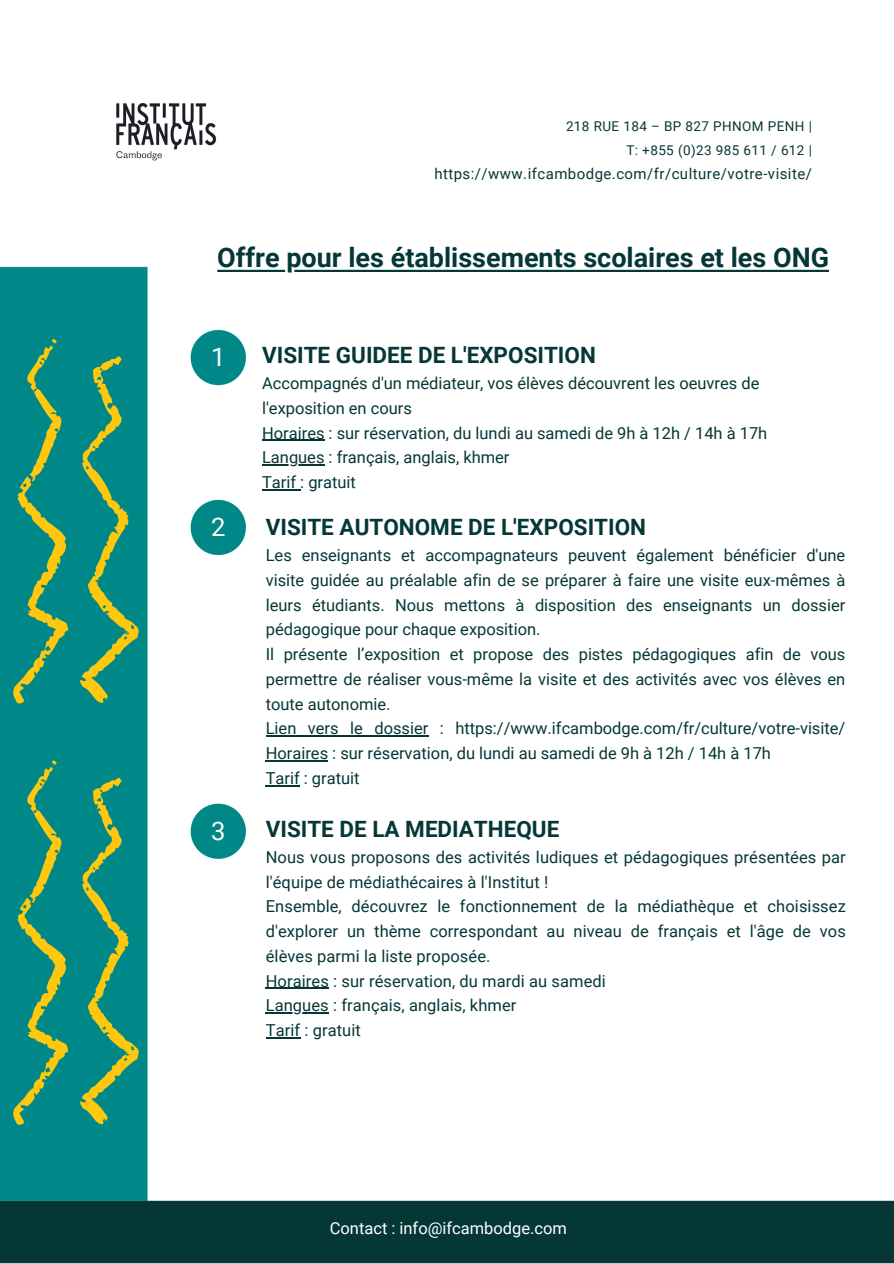
<style>
.page{position:relative;width:894px;height:1264px;background:#fff}
.page>*{position:absolute;margin:0;border:0;box-sizing:border-box;transform-origin:0 0}
.t1{font:700 27px "Roboto";color:#053737}
.t2{font:25.65px "Roboto";color:#fff}
.t3{font:700 22.5px "Roboto";color:#053737}
.t4{font:16.5px/24.8px "Roboto";color:#053737}
.t5{font:16.5px "Roboto";color:#fff}
.t6{font:15px "Roboto";letter-spacing:.03em;color:#053737}
.t7{font:13.5px "Roboto";letter-spacing:.03em;color:#053737}
</style>
<div class="page">
<img style="left:0;top:266px;width:893px;height:997px">
<img style="left:116px;top:103px;width:101px;height:58px">
<svg style="left:217px;top:270px;width:612px;height:2px"></svg>
<hr style="left:266px;top:987px;width:63px;height:1px;background:#053737">
<hr style="left:266px;top:1012px;width:63px;height:1px;background:#053737">
<hr style="left:266px;top:1037px;width:34px;height:1px;background:#053737">
<hr style="left:262px;top:439px;width:62px;height:2px;background:#053737">
<hr style="left:262px;top:464px;width:62px;height:1px;background:#053737">
<hr style="left:262px;top:489px;width:38px;height:1px;background:#053737">
<hr style="left:266px;top:735px;width:162px;height:1px;background:#053737">
<hr style="left:266px;top:760px;width:62px;height:1px;background:#053737">
<hr style="left:266px;top:785px;width:34px;height:1px;background:#053737">
<p class="t7" style="left:566px;top:118px;width:247px">218 RUE 184 – BP 827 PHNOM PENH |</p>
<p class="t7" style="left:626px;top:142px;width:187px">T: +855 (0)23 985 611 / 612 |</p>
<p class="t6" style="left:434px;top:165px;width:379px">https://www.ifcambodge.com/fr/culture/votre-visite/</p>
<p class="t1" style="left:217px;top:242px;width:613px">Offre pour les établissements scolaires et les ONG</p>
<p class="t2" style="left:211px;top:342px;width:16px">1</p>
<p class="t2" style="left:211px;top:512px;width:16px">2</p>
<p class="t3" style="left:262px;top:342px;width:335px">VISITE GUIDEE DE L'EXPOSITION</p>
<p class="t4" style="left:262px;top:371px;width:498px">Accompagnés d'un médiateur, vos élèves découvrent les oeuvres de l'exposition en cours</p>
<p class="t4" style="left:262px;top:420px;width:506px">Horaires : sur réservation, du lundi au samedi de 9h à 12h / 14h à 17h</p>
<p class="t4" style="left:262px;top:445px;width:249px">Langues : français, anglais, khmer</p>
<p class="t4" style="left:262px;top:470px;width:95px">Tarif : gratuit</p>
<p class="t3" style="left:266px;top:514px;width:382px">VISITE AUTONOME DE L'EXPOSITION</p>
<p class="t4" style="left:266px;top:543px;width:581px;text-align:justify">Les enseignants et accompagnateurs peuvent également bénéficier d'une visite guidée au préalable afin de se préparer à faire une visite eux-mêmes à leurs étudiants. Nous mettons à disposition des enseignants un dossier pédagogique pour chaque exposition.</p>
<p class="t4" style="left:266px;top:642px;width:581px;text-align:justify">Il présente l’exposition et propose des pistes pédagogiques afin de vous permettre de réaliser vous-même la visite et des activités avec vos élèves en toute autonomie.</p>
<p class="t4" style="left:266px;top:716px;width:581px">Lien vers le dossier : https://www.ifcambodge.com/fr/culture/votre-visite/<br>Horaires : sur réservation, du lundi au samedi de 9h à 12h / 14h à 17h</p>
<p class="t4" style="left:266px;top:765px;width:95px">Tarif : gratuit</p>
<p class="t2" style="left:211px;top:816px;width:16px">3</p>
<h1 class="t3" style="left:266px;top:816px;width:295px">VISITE DE LA MEDIATHEQUE</h1>
<p class="t4" style="left:266px;top:844px;width:581px">Nous vous proposons des activités ludiques et pédagogiques présentées par l'équipe de médiathécaires à l'Institut !</p>
<p class="t4" style="left:266px;top:894px;width:581px;text-align:justify">Ensemble, découvrez le fonctionnement de la médiathèque et choisissez d'explorer un thème correspondant au niveau de français et l'âge de vos élèves parmi la liste proposée.</p>
<p class="t4" style="left:266px;top:968px;width:341px">Horaires : sur réservation, du mardi au samedi</p>
<p class="t4" style="left:266px;top:993px;width:252px">Langues : français, anglais, khmer</p>
<p class="t4" style="left:266px;top:1018px;width:97px">Tarif : gratuit</p>
<p class="t5" style="left:330px;top:1218px;width:238px">Contact : info@ifcambodge.com</p>
</div>
